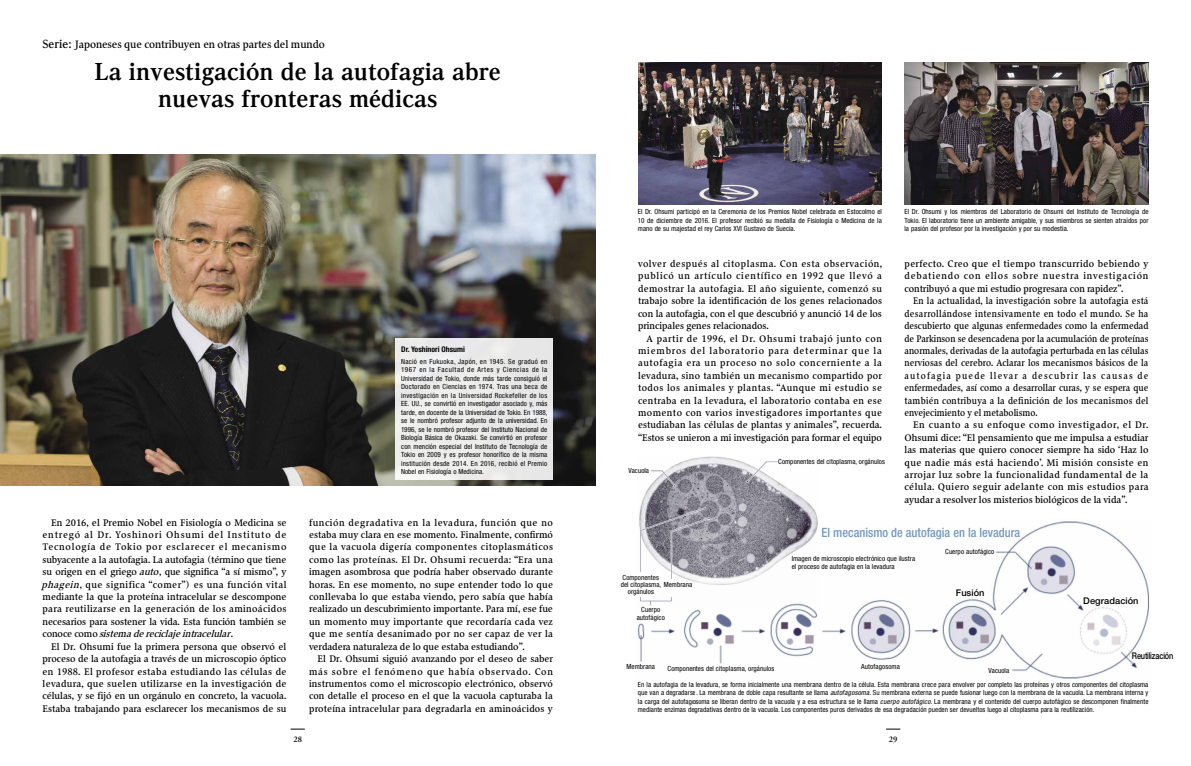
<style>
.page{position:relative;width:1191px;height:766px;background:#fff}
.page>*{position:absolute;margin:0;border:0;box-sizing:border-box;transform-origin:0 0}
.t1{font:800 22px/26.9px "UD Reimin Pro";color:#000;text-align:center}
.t2{font:500 condensed 12.8px "Helvetica Neue LT Std";color:#7599bf}
.t3{font:9.9px "Hiragino UD Serif Std W6";letter-spacing:-.005em;color:#000}
.t4{font:500 9.2px "Helvetica Neue LT Std";color:#000}
.t5{font:500 9.2px "Helvetica Neue LT Std";letter-spacing:-.025em;color:#000;scale:.8 1}
.t6{font:8.9px/12.4px "Hiragino UD Serif Std W6";color:#000;text-align:justify}
.t7{font:8.9px/12.4px "Hiragino UD Serif Std W6";color:#000;text-align:justify;scale:.91 1}
.t8{font:600 8.5px "Adobe Garamond Pro";color:#000}
.t9{font:700 condensed 7.8px "Helvetica Neue LT Std";color:#000}
.t10{font:condensed 7.1px/8.5px "Helvetica Neue LT Std";letter-spacing:.005em;color:#000;text-align:justify}
.s1{font-family:"UD Reimin Pro";font-weight:700;font-stretch:expanded;font-size:10.6px}
.s2{font-style:italic}
</style>
<div class="page">
<img style="left:0;top:154px;width:595px;height:331px">
<img style="left:637px;top:521px;width:512px;height:158px">
<svg style="left:886px;top:728px;width:14px;height:1px"></svg>
<svg style="left:291px;top:728px;width:14px;height:1px"></svg>
<img style="left:638px;top:456px;width:180px;height:152px">
<div style="left:619px;top:572px;width:43px;height:23px;background:#fff"></div>
<div style="left:395px;top:338px;width:158px;height:142px;background:#ebebea"></div>
<img style="left:638px;top:62px;width:244px;height:142px">
<img style="left:904px;top:62px;width:244px;height:142px">
<img style="left:1116px;top:643px;width:28px;height:29px">
<p class="t3" style="left:43px;top:36px;width:284px"><span class="s1">Serie:</span> Japoneses que contribuyen en otras partes del mundo</p>
<h1 class="t1" style="left:94px;top:58px;width:408px">La investigación de la autofagia abre nuevas fronteras médicas</h1>
<p class="t6" style="left:42px;top:515px;width:246px;text-indent:9px">En 2016, el Premio Nobel en Fisiología o Medicina se entregó al Dr. Yoshinori Ohsumi del Instituto de Tecnología de Tokio por esclarecer el mecanismo subyacente a la autofagia. La autofagia (término que tiene su origen en el griego <span class="s2">auto</span>, que significa “a sí mismo”, y <span class="s2">phagein</span>, que significa “comer”) es una función vital mediante la que la proteína intracelular se descompone para reutilizarse en la generación de los aminoácidos necesarios para sostener la vida. Esta función también se c o n o c e c o m o <span class="s2">sistemadereciclajeintracelular</span>.</p>
<p class="t6" style="left:43px;top:639px;width:245px;text-indent:9px">El Dr. Ohsumi fue la primera persona que observó el proceso de la autofagia a través de un microscopio óptico en 1988. El profesor estaba estudiando las células de levadura, que suelen utilizarse en la investigación de células, y se fijó en un orgánulo en concreto, la vacuola.<br>Estaba trabajando para esclarecer los mecanismos de su</p>
<p class="t9" style="left:401px;top:344px;width:65px">Dr. Yoshinori Ohsumi</p>
<p class="t10" style="left:401px;top:357px;width:148px">Nació en Fukuoka, Japón, en 1945. Se graduó en 1967 en la Facultad de Artes y Ciencias de la Universidad de Tokio, donde más tarde consiguió el Doctorado en Ciencias en 1974. Tras una beca de investigación en la Universidad Rockefeller de los EE. UU., se convirtió en investigador asociado y, más tarde, en docente de la Universidad de Tokio. En 1988, se le nombró profesor adjunto de la universidad. En 1996, se le nombró profesor del Instituto Nacional de Biología Básica de Okazaki. Se convirtió en profesor con mención especial del Instituto de Tecnología de Tokio en 2009 y es profesor honorífico de la misma institución desde 2014. En 2016, recibió el Premio Nobel en Fisiología o Medicina.</p>
<p class="t6" style="left:309px;top:515px;width:245px">función degradativa en la levadura, función que no estaba muy clara en ese momento. Finalmente, confirmó que la vacuola digería componentes citoplasmáticos como las proteínas. El Dr. Ohsumi recuerda: “Era una imagen asombrosa que podría haber observado durante horas. En ese momento, no supe entender todo lo que conllevaba lo que estaba viendo, pero sabía que había realizado un descubrimiento importante. Para mí, ese fue un momento muy importante que recordaría cada vez que me sentía desanimado por no ser capaz de ver la verdadera naturaleza de lo que estaba estudiando”.</p>
<p class="t6" style="left:309px;top:652px;width:245px;text-indent:9px">El Dr. Ohsumi siguió avanzando por el deseo de saber más sobre el fenómeno que había observado. Con instrumentos como el microscopio electrónico, observó con detalle el proceso en el que la vacuola capturaba la proteína intracelular para degradarla en aminoácidos y</p>
<p class="t10" style="left:638px;top:207px;width:246px">El Dr. Ohsumi participó en la Ceremonia de los Premios Nobel celebrada en Estocolmo el 10 de diciembre de 2016. El profesor recibió su medalla de Fisiología o Medicina de la mano de su majestad el rey Carlos XVI Gustavo de Suecia.</p>
<p class="t10" style="left:904px;top:207px;width:245px">El Dr. Ohsumi y los miembros del Laboratorio de Ohsumi del Instituto de Tecnología de Tokio. El laboratorio tiene un ambiente amigable, y sus miembros se sienten atraídos por la pasión del profesor por la investigación y por su modestia.</p>
<p class="t6" style="left:638px;top:257px;width:245px">volver después al citoplasma. Con esta observación, publicó un artículo científico en 1992 que llevó a demostrar la autofagia. El año siguiente, comenzó su trabajo sobre la identificación de los genes relacionados con la autofagia, con el que descubrió y anunció 14 de los principales genes relacionados.</p>
<p class="t6" style="left:638px;top:331px;width:245px;text-indent:9px">A partir de 1996, el Dr. Ohsumi trabajó junto con miembros del laboratorio para determinar que la autofagia era un proceso no solo concerniente a la levadura, sino también un mecanismo compartido por todos los animales y plantas. “Aunque mi estudio se centraba en la levadura, el laboratorio contaba en ese momento con varios investigadores importantes que estudiaban las células de plantas y animales”, recuerda. “Estos se unieron a mi investigación para formar el equipo</p>
<p class="t10" style="left:628px;top:466px;width:22px">Vacuola</p>
<p class="t10" style="left:778px;top:457px;width:108px">Componentes del citoplasma, orgánulos</p>
<p class="t6" style="left:904px;top:257px;width:245px">perfecto. Creo que el tiempo transcurrido bebiendo y debatiendo con ellos sobre nuestra investigación contribuyó a que mi estudio progresara con rapidez”.</p>
<p class="t7" style="left:904px;top:294px;width:269px;text-indent:9px">En la actualidad, la investigación sobre la autofagia está desarrollándose intensivamente en todo el mundo. Se ha descubierto que algunas enfermedades como la enfermedad de Parkinson se desencadena por la acumulación de proteínas anormales, derivadas de la autofagia perturbada en las células nerviosas del cerebro. Aclarar los mecanismos básicos de la autofagia puede llevar a descubrir las causas de enfermedades, así como a desarrollar curas, y se espera que también contribuya a la definición de los mecanismos del envejecimiento y el metabolismo.</p>
<p class="t6" style="left:904px;top:418px;width:245px;text-indent:9px">En cuanto a su enfoque como investigador, el Dr.<br>Ohsumi dice: “El pensamiento que me impulsa a estudiar las materias que quiero conocer siempre ha sido ʻHaz lo que nadie más está haciendoʼ. Mi misión consiste en arrojar luz sobre la funcionalidad fundamental de la célula. Quiero seguir adelante con mis estudios para ayudar a resolver los misterios biológicos de la vida”.</p>
<p class="t10" style="left:622px;top:572px;width:38px">Componentes</p>
<p class="t10" style="left:621px;top:579px;width:73px">del citoplasma, Membrana</p>
<p class="t10" style="left:628px;top:587px;width:28px">orgánulos</p>
<p class="t10" style="left:636px;top:605px;width:30px;text-align:center">Cuerpo autofágico</p>
<h2 class="t2" style="left:821px;top:524px;width:200px">El mecanismo de autofagia en la levadura</h2>
<p class="t10" style="left:791px;top:554px;width:125px">Imagen de microscopio electrónico que ilustra el proceso de autofagia en la levadura</p>
<p class="t10" style="left:945px;top:547px;width:51px">Cuerpo autofágico</p>
<p class="t4" style="left:955px;top:587px;width:30px">Fusión</p>
<p class="t10" style="left:626px;top:662px;width:30px">Membrana</p>
<p class="t10" style="left:861px;top:662px;width:40px">Autofagosoma</p>
<p class="t10" style="left:667px;top:663px;width:108px">Componentes del citoplasma, orgánulos</p>
<p class="t10" style="left:988px;top:665px;width:22px">Vacuola</p>
<p class="t4" style="left:1083px;top:595px;width:57px">Degradación</p>
<p class="t5" style="left:1132px;top:650px;width:53px">Reutilización</p>
<p class="t10" style="left:638px;top:679px;width:512px">En la autofagia de la levadura, se forma inicialmente una membrana dentro de la célula. Esta membrana crece para envolver por completo las proteínas y otros componentes del citoplasma que van a degradarse. La membrana de doble capa resultante se llama <span class="s2">autofagosoma</span>. Su membrana externa se puede fusionar luego con la membrana de la vacuola. La membrana interna y la carga del autofagosoma se liberan dentro de la vacuola y a esa estructura se le llama <span class="s2">cuerpo autofágico</span>. La membrana y el contenido del cuerpo autofágico se descomponen finalmente mediante enzimas degradativas dentro de la vacuola. Los componentes puros derivados de esa degradación pueden ser devueltos luego al citoplasma para la reutilización.</p>
<p class="t8" style="left:293px;top:734px;width:10px">28</p>
<p class="t8" style="left:889px;top:734px;width:10px">29</p>
</div>
